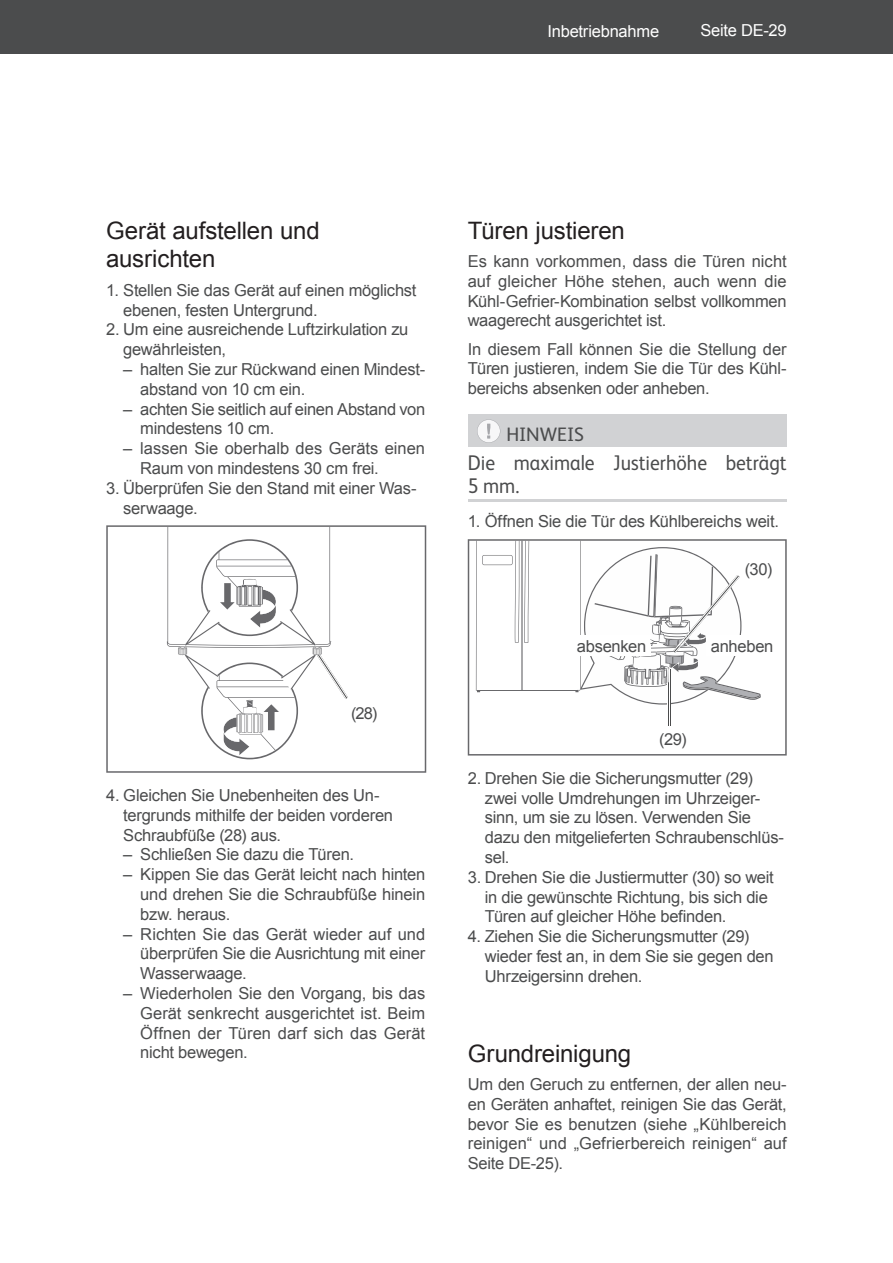
<style>
.page{position:relative;width:893px;height:1263px;background:#fff}
.page>*{position:absolute;margin:0;border:0;box-sizing:border-box;transform-origin:0 0}
.t1{font:24px/28.8px "Arial";letter-spacing:-.005em;color:#231f20}
.t2{font:21.3px/23.4px "FS Albert";color:#4b4c4d;scale:.92 1}
.t3{font:19.5px "FS Albert";letter-spacing:-.005em;color:#4b4c4d}
.t4{font:16.5px/19.8px "Arial";letter-spacing:-.015em;color:#4b4c4d}
.t5{font:16.5px "Arial";letter-spacing:-.015em;color:#fff}
</style>
<div class="page">
<div style="left:0;top:0;width:893px;height:54px;background:#4b4c4d"></div>
<svg style="left:106px;top:525px;width:320px;height:248px"></svg>
<svg style="left:167px;top:527px;width:181px;height:232px"></svg>
<div style="left:468px;top:414px;width:319px;height:33px;background:#d1d2d4"></div>
<hr style="left:468px;top:499px;width:319px;height:3px;background:#d1d2d4">
<svg style="left:477px;top:419px;width:23px;height:24px"></svg>
<svg style="left:468px;top:539px;width:319px;height:217px"></svg>
<div style="left:706px;top:636px;width:72px;height:20px;background:#fff"></div>
<svg style="left:476px;top:541px;width:285px;height:164px"></svg>
<hr style="left:667px;top:669px;width:3px;height:57px;background:#4b4c4d">
<hr style="left:669px;top:669px;width:1px;height:57px;background:#fff">
<hr style="left:667px;top:669px;width:1px;height:57px;background:#fff">
<img style="left:219px;top:579px;width:44px;height:31px">
<img style="left:633px;top:631px;width:73px;height:34px">
<img style="left:242px;top:700px;width:15px;height:14px">
<img style="left:631px;top:665px;width:49px;height:20px">
<p class="t5" style="left:547px;top:22px;width:113px">Inbetriebnahme</p>
<p class="t5" style="left:700px;top:22px;width:88px">Seite DE-29</p>
<h1 class="t1" style="left:106px;top:216px;width:215px">Gerät aufstellen und ausrichten</h1>
<p class="t4" style="left:123px;top:280px;width:295px;text-indent:-17px">1. Stellen Sie das Gerät auf einen möglichst ebenen, fe sten Un ter grund.</p>
<p class="t4" style="left:123px;top:320px;width:287px;text-indent:-17px">2. Um eine ausreichende Luftzirkulation zu gewährleisten,</p>
<p class="t4" style="left:140px;top:359px;width:286px;text-indent:-17px">– halten Sie zur Rückwand einen Mindest&shy;abstand von 10 cm ein.</p>
<p class="t4" style="left:140px;top:399px;width:286px;text-indent:-17px">– achten Sie seitlich auf einen Abstand von mindestens 10 cm.</p>
<p class="t4" style="left:140px;top:439px;width:286px;text-indent:-17px">– lassen Sie oberhalb des Geräts einen<br>Raum von mindestens 30 cm frei.</p>
<p class="t4" style="left:123px;top:478px;width:295px;text-indent:-17px">3. Über prü fen Sie den Stand mit einer Was&shy;ser waa ge.</p>
<p class="t4" style="left:351px;top:703px;width:28px">(28)</p>
<p class="t4" style="left:123px;top:785px;width:271px;text-indent:-17px">4. Gleichen Sie Unebenheiten des Un&shy;ter grunds mithilfe der bei den vorderen<br>Schraubfü ße (28) aus.</p>
<p class="t4" style="left:123px;top:845px;width:232px">– Schließen Sie dazu die Türen.</p>
<p class="t4" style="left:140px;top:865px;width:286px;text-align:justify;text-indent:-17px">– Kippen Sie das Gerät leicht nach hinten und drehen Sie die Schraubfü ße hinein bzw. heraus.</p>
<p class="t4" style="left:140px;top:924px;width:286px;text-align:justify;text-indent:-17px">– Richten Sie das Gerät wieder auf und überprüfen Sie die Ausrichtung mit einer Wasserwaage.</p>
<p class="t4" style="left:140px;top:983px;width:286px;text-align:justify;text-indent:-17px">– Wiederholen Sie den Vorgang, bis das Gerät senk recht aus ge rich tet ist. Beim Öffnen der Türen darf sich das Ge rät nicht be we gen.</p>
<h1 class="t1" style="left:468px;top:216px;width:159px">Türen justieren</h1>
<p class="t4" style="left:468px;top:251px;width:320px;text-align:justify">Es kann vorkommen, dass die Türen nicht auf gleicher Höhe stehen, auch wenn die Kühl-Gefrier-Kombination selbst vollkommen waagerecht ausgerichtet ist.</p>
<p class="t4" style="left:468px;top:339px;width:320px;text-align:justify">In diesem Fall können Sie die Stellung der Türen justieren, indem Sie die Tür des Kühl&shy;bereichs absenken oder anheben.</p>
<p class="t3" style="left:506px;top:427px;width:79px">HINWEIS</p>
<p class="t2" style="left:468px;top:452px;width:348px">Die maximale Justierhöhe beträgt<br>5 mm.</p>
<p class="t4" style="left:468px;top:512px;width:313px">1. Öffnen Sie die Tür des Kühlbereichs weit.</p>
<p class="t4" style="left:745px;top:560px;width:29px">(30)</p>
<p class="t4" style="left:577px;top:636px;width:71px">absenken</p>
<p class="t4" style="left:711px;top:636px;width:64px">anheben</p>
<p class="t4" style="left:659px;top:729px;width:29px">(29)</p>
<p class="t4" style="left:485px;top:768px;width:301px;text-indent:-17px">2. Drehen Sie die Sicherungsmutter (29) zwei volle Umdrehungen im Uhrzeiger&shy;sinn, um sie zu lösen. Verwenden Sie dazu den mitgelieferten Schraubenschlüs&shy;sel.</p>
<p class="t4" style="left:485px;top:867px;width:291px;text-indent:-17px">3. Drehen Sie die Justiermutter (30) so weit in die gewünschte Richtung, bis sich die<br>Türen auf gleicher Höhe befinden.</p>
<p class="t4" style="left:485px;top:927px;width:290px;text-indent:-17px">4. Ziehen Sie die Sicherungsmutter (29) wieder fest an, in dem Sie sie gegen den<br>Uhrzeigersinn drehen.</p>
<h1 class="t1" style="left:468px;top:1039px;width:165px">Grundreinigung</h1>
<p class="t4" style="left:468px;top:1074px;width:320px;text-align:justify">Um den Geruch zu ent fer nen, der allen neu&shy;en Ge rä ten anhaf tet, reinigen Sie das Gerät, bevor Sie es benutzen (siehe „Kühlbereich reinigen“ und „Gefrierbereich reinigen“ auf Seite DE-25).</p>
</div>
